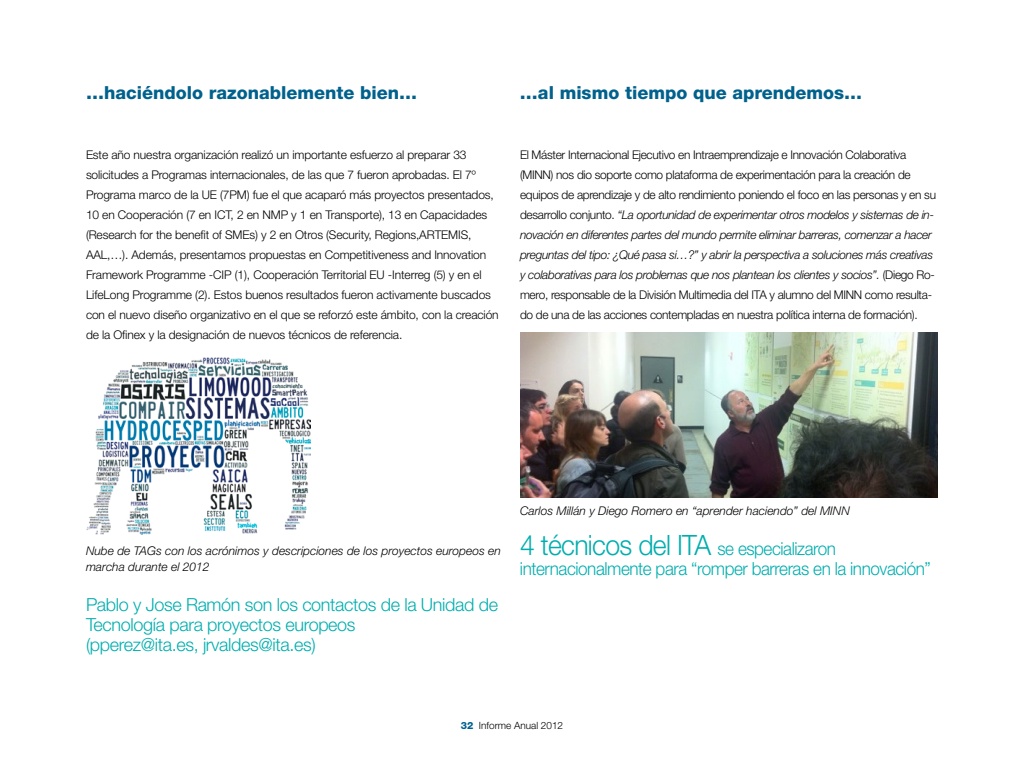
<style>
.page{position:relative;width:1024px;height:768px;background:#fff}
.page>*{position:absolute;margin:0;border:0;box-sizing:border-box;transform-origin:0 0}
.t1{font:300 18px/20px "Helvetica Neue LT Std";letter-spacing:-.02em;color:#00aeae}
.t2{font:300 18px/20px "Helvetica Neue LT Std";letter-spacing:-.02em;color:#00aeae;scale:.95 1}
.t3{font:800 18px "Helvetica Neue LT Std";color:#00618d}
.t4{font:300 12px/20px "Helvetica Neue LT Std";letter-spacing:-.01em;color:#000}
.t5{font:italic 300 12px/16px "Helvetica Neue LT Std";color:#000}
.t6{font:300 10px "Helvetica Neue LT Std";color:#000}
.s1{font-style:italic}
.s2{font-size:28px}
.s3{font-weight:800;color:#00618d}
</style>
<div class="page">
<img style="left:86px;top:358px;width:225px;height:177px">
<img style="left:520px;top:333px;width:418px;height:165px">
<h1 class="t3" style="left:86px;top:82px;width:333px">…haciéndolo razonablemente bien…</h1>
<p class="t4" style="left:86px;top:144px;width:414px">Este año nuestra organización realizó un importante esfuerzo al preparar 33 solicitudes a Programas internacionales, de las que 7 fueron aprobadas. El 7º Programa marco de la UE (7PM) fue el que acaparó más proyectos presentados, 10 en Cooperación (7 en ICT, 2 en NMP y 1 en Transporte), 13 en Capacidades (Research for the benefit of SMEs) y 2 en Otros (Security, Regions,ARTEMIS, AAL,…). Además, presentamos propuestas en Competitiveness and Innovation Framework Programme -CIP (1), Cooperación Territorial EU -Interreg (5) y en el LifeLong Programme (2). Estos buenos resultados fueron activamente buscados con el nuevo diseño organizativo en el que se reforzó este ámbito, con la creación de la Ofinex y la designación de nuevos técnicos de referencia.</p>
<h1 class="t3" style="left:520px;top:82px;width:344px">…al mismo tiempo que aprendemos…</h1>
<p class="t4" style="left:520px;top:144px;width:418px">El Máster Internacional Ejecutivo en Intraemprendizaje e Innovación Colaborativa (MINN) nos dio soporte como plataforma de experimentación para la creación de equipos de aprendizaje y de alto rendimiento poniendo el foco en las personas y en su desarrollo conjunto. <span class="s1">“La oportunidad de experimentar otros modelos y sistemas de in&shy;novación en diferentes partes del mundo permite eliminar barreras, comenzar a hacer preguntas del tipo: ¿Qué pasa si…?” y abrir la perspectiva a soluciones más creativas y colaborativas para los problemas que nos plantean los clientes y socios”.</span> (Diego Ro&shy;mero, responsable de la División Multimedia del ITA y alumno del MINN como resulta&shy;do de una de las acciones contempladas en nuestra política interna de formación).</p>
<p class="t5" style="left:86px;top:542px;width:416px">Nube de TAGs con los acrónimos y descripciones de los proyectos europeos en marcha durante el 2012</p>
<h1 class="t1" style="left:86px;top:594px;width:414px">Pablo y Jose Ramón son los contactos de la Unidad de<br>Tecnología para proyectos europeos<br>(pperez@ita.es, jrvaldes@ita.es)</h1>
<p class="t5" style="left:520px;top:502px;width:331px">Carlos Millán y Diego Romero en “aprender haciendo” del MINN</p>
<h1 class="t2" style="left:520px;top:538px;width:434px"><span class="s2">4 técnicos del ITA</span> se especializaron internacionalmente para “romper barreras en la innovación”</h1>
<p class="t6" style="left:461px;top:719px;width:104px"><span class="s3">32</span> Informe Anual 2012</p>
</div>
